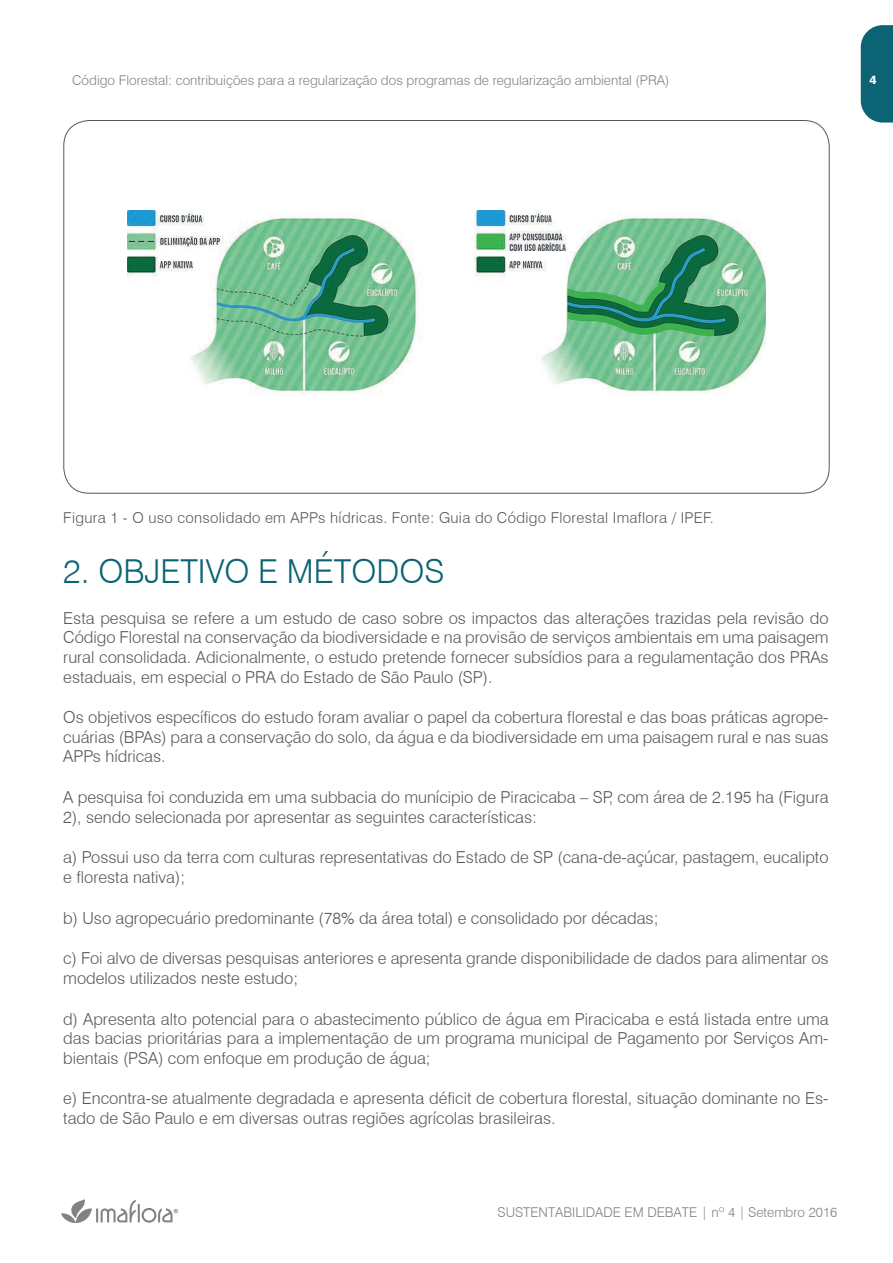
<style>
.page{position:relative;width:893px;height:1263px;background:#fff}
.page>*{position:absolute;margin:0;border:0;box-sizing:border-box;transform-origin:0 0}
.t1{font:300 33px "Swiss 721 BT";color:#0b6374}
.t2{font:300 16.5px/19.5px "Swiss 721 BT";color:#57585a}
.t3{font:300 15px "Swiss 721 BT";letter-spacing:.02em;color:#57585a}
.t4{font:300 13.5px "Swiss 721 BT";color:#808285}
.t5{font:800 12px "Swiss 721 BT";color:#fff}
.t6{font:condensed 2.85px "Zurich BT";color:#808285}
</style>
<div class="page">
<svg style="left:861px;top:25px;width:32px;height:98px"></svg>
<svg style="left:61px;top:1199px;width:117px;height:24px"></svg>
<img style="left:128px;top:210px;width:637px;height:185px">
<p class="t4" style="left:72px;top:72px;width:599px">Código Florestal: contribuições para a regularização dos programas de regularização ambiental (PRA)</p>
<p class="t5" style="left:870px;top:73px;width:9px">4</p>
<p class="t3" style="left:63px;top:509px;width:652px">Figura 1 - O uso consolidado em APPs hídricas. Fonte: Guia do Código Florestal Imaflora / IPEF.</p>
<h1 class="t1" style="left:63px;top:551px;width:383px">2. OBJETIVO E MÉTODOS</h1>
<p class="t2" style="left:63px;top:608px;width:767px;text-align:justify">Esta pesquisa se refere a um estudo de caso sobre os impactos das alterações trazidas pela revisão do Código Florestal na conservação da biodiversidade e na provisão de serviços ambientais em uma paisagem rural consolidada. Adicionalmente, o estudo pretende fornecer subsídios para a regulamentação dos PRAs estaduais, em especial o PRA do Estado de São Paulo (SP).</p>
<p class="t2" style="left:63px;top:707px;width:767px;text-align:justify">Os objetivos específicos do estudo foram avaliar o papel da cobertura florestal e das boas práticas agrope&shy;cuárias (BPAs) para a conservação do solo, da água e da biodiversidade em uma paisagem rural e nas suas APPs hídricas.</p>
<p class="t2" style="left:63px;top:787px;width:767px">A pesquisa foi conduzida em uma subbacia do munícipio de Piracicaba – SP, com área de 2.195 ha (Figura<br>2), sendo selecionada por apresentar as seguintes características:</p>
<p class="t2" style="left:63px;top:847px;width:767px">a) Possui uso da terra com culturas representativas do Estado de SP (cana-de-açúcar, pastagem, eucalipto e floresta nativa);</p>
<p class="t2" style="left:63px;top:908px;width:597px">b) Uso agropecuário predominante (78% da área total) e consolidado por décadas;</p>
<p class="t2" style="left:63px;top:948px;width:767px">c) Foi alvo de diversas pesquisas anteriores e apresenta grande disponibilidade de dados para alimentar os modelos utilizados neste estudo;</p>
<p class="t2" style="left:63px;top:1009px;width:767px;text-align:justify">d) Apresenta alto potencial para o abastecimento público de água em Piracicaba e está listada entre uma das bacias prioritárias para a implementação de um programa municipal de Pagamento por Serviços Am&shy;bientais (PSA) com enfoque em produção de água;</p>
<p class="t2" style="left:63px;top:1088px;width:767px">e) Encontra-se atualmente degradada e apresenta déficit de cobertura florestal, situação dominante no Es&shy;tado de São Paulo e em diversas outras regiões agrícolas brasileiras.</p>
<p class="t6" style="left:175px;top:1209px;width:3px">R</p>
<p class="t4" style="left:497px;top:1204px;width:341px">SUSTENTABILIDADE EM DEBATE | nº 4 | Setembro 2016</p>
</div>
